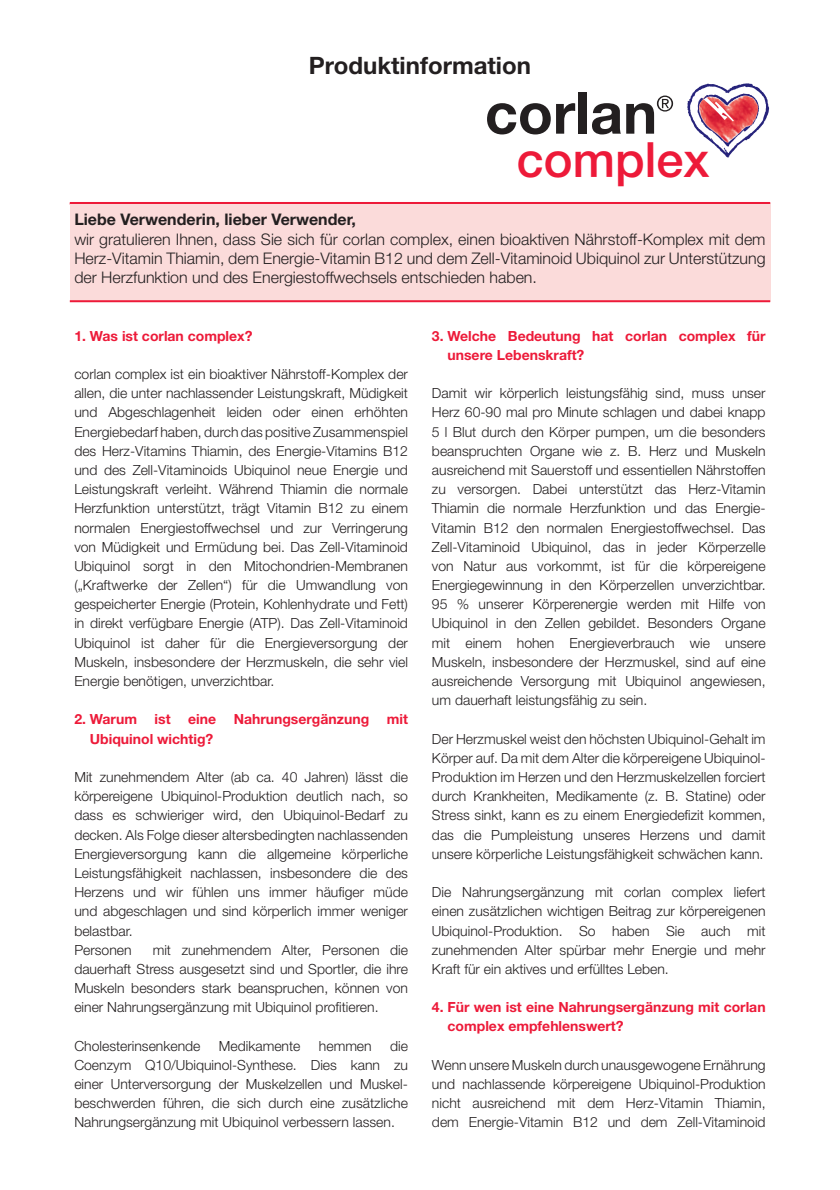
<style>
.page{position:relative;width:840px;height:1190px;background:#fff}
.page>*{position:absolute;margin:0;border:0;box-sizing:border-box;transform-origin:0 0}
.t1{font:700 57.4px "Helvetica Neue LT Std";color:#231f20}
.t2{font:500 48.6px "Helvetica Neue";letter-spacing:-.005em;color:#ed1a39}
.t3{font:700 24px "Helvetica Neue LT Std";color:#231f20}
.t4{font:300 16px/19.2px "Helvetica Neue LT Std";color:#231f20;text-align:justify}
.t5{font:700 16px "Helvetica Neue LT Std";color:#231f20}
.t6{font:300 14px/19.2px "Helvetica Neue LT Std";color:#231f20;text-align:justify}
.t7{font:700 14px/19.2px "Helvetica Neue LT Std";color:#ed1a39}
</style>
<div class="page">
<svg style="left:687px;top:83px;width:82px;height:75px"></svg>
<img style="left:699px;top:94px;width:59px;height:49px">
<svg style="left:657px;top:96px;width:16px;height:16px"></svg>
<div style="left:70px;top:203px;width:700px;height:99px;background:#fbdbda"></div>
<hr style="left:70px;top:300px;width:700px;height:2px;background:#ed1a39">
<hr style="left:70px;top:202px;width:700px;height:2px;background:#ed1a39">
<h3 class="t3" style="left:309px;top:56px;width:224px">Produktinformation</h3>
<h1 class="t1" style="left:485px;top:80px;width:174px">corlan</h1>
<h2 class="t2" style="left:517px;top:142px;width:194px">complex</h2>
<p class="t5" style="left:74px;top:214px;width:283px">Liebe Verwenderin, lieber Verwender,</p>
<p class="t4" style="left:74px;top:231px;width:693px">wir gratulieren Ihnen, dass Sie sich für corlan complex, einen bioaktiven Nährstoff-Komplex mit dem Herz-Vitamin Thiamin, dem Energie-Vitamin B12 und dem Zell-Vitaminoid Ubiquinol zur Unterstützung der Herzfunktion und des Energiestoffwechsels entschieden haben.</p>
<p class="t7" style="left:74px;top:327px;width:180px">1. Was ist corlan complex?</p>
<p class="t6" style="left:74px;top:366px;width:335px">corlan complex ist ein bioaktiver Nährstoff-Komplex der allen, die unter nachlassender Leistungskraft, Müdigkeit und Abgeschlagenheit leiden oder einen erhöhten Energiebedarf haben, durch das positive Zusammenspiel des Herz-Vitamins Thiamin, des Energie-Vitamins B12 und des Zell-Vitaminoids Ubiquinol neue Energie und Leistungskraft verleiht. Während Thiamin die normale Herzfunktion unterstützt, trägt Vitamin B12 zu einem normalen Energiestoffwechsel und zur Verringerung von Müdigkeit und Ermüdung bei. Das Zell-Vitaminoid Ubiquinol sorgt in den Mitochondrien-Membranen („Kraftwerke der Zellen“) für die Umwandlung von gespeicherter Energie (Protein, Kohlenhydrate und Fett) in direkt verfügbare Energie (ATP). Das Zell-Vitaminoid Ubiquinol ist daher für die Energieversorgung der Muskeln, insbesondere der Herzmuskeln, die sehr viel Energie benötigen, unverzichtbar.</p>
<p class="t7" style="left:74px;top:711px;width:64px">2. Warum</p>
<p class="t7" style="left:155px;top:711px;width:18px">ist</p>
<p class="t7" style="left:188px;top:711px;width:29px">eine</p>
<p class="t7" style="left:234px;top:711px;width:137px">Nahrungsergänzung</p>
<p class="t7" style="left:387px;top:711px;width:23px">mit</p>
<p class="t7" style="left:90px;top:730px;width:125px">Ubiquinol wichtig?</p>
<p class="t6" style="left:74px;top:769px;width:335px;text-align:left">Mit zunehmendem Alter (ab ca. 40 Jahren) lässt die körpereigene Ubiquinol-Produktion deutlich nach, so dass es schwieriger wird, den Ubiquinol-Bedarf zu decken. Als Folge dieser altersbedingten nachlassenden Energieversorgung kann die allgemeine körperliche Leistungsfähigkeit nachlassen, insbesondere die des Herzens und wir fühlen uns immer häufiger müde und abgeschlagen und sind körperlich immer weniger belastbar.<br>Personen</p>
<p class="t6" style="left:74px;top:941px;width:335px;text-indent:78px">mit zunehmendem Alter, Personen die dauerhaft Stress ausgesetzt sind und Sportler, die ihre Muskeln besonders stark beanspruchen, können von einer Nahrungsergänzung mit Ubiquinol profitieren.</p>
<p class="t6" style="left:74px;top:1037px;width:128px">Cholesterinsenkende</p>
<p class="t6" style="left:219px;top:1037px;width:83px">Medikamente</p>
<p class="t6" style="left:319px;top:1037px;width:54px">hemmen</p>
<p class="t6" style="left:74px;top:1037px;width:335px;text-indent:316px">die Coenzym Q10/Ubiquinol-Synthese. Dies kann zu einer Unterversorgung der Muskelzellen und Muskel&shy;beschwerden führen, die sich durch eine zusätzliche Nahrungsergänzung mit Ubiquinol verbessern lassen.</p>
<p class="t7" style="left:448px;top:327px;width:320px;text-indent:-16px">3. Welche Bedeutung hat corlan complex für unsere Lebenskraft?</p>
<p class="t6" style="left:432px;top:385px;width:335px">Damit wir körperlich leistungsfähig sind, muss unser Herz 60-90 mal pro Minute schlagen und dabei knapp 5 l Blut durch den Körper pumpen, um die besonders beanspruchten Organe wie z. B. Herz und Muskeln ausreichend mit Sauerstoff und essentiellen Nährstoffen zu versorgen. Dabei unterstützt das Herz-Vitamin Thiamin die normale Herzfunktion und das Energie-Vitamin B12 den normalen Energiestoffwechsel. Das Zell-Vitaminoid Ubiquinol, das in jeder Körperzelle von Natur aus vorkommt, ist für die körpereigene Energiegewinnung in den Körperzellen unverzichtbar.<br>95 % unserer Körperenergie werden mit Hilfe von Ubiquinol in den Zellen gebildet. Besonders Organe mit einem hohen Energieverbrauch wie unsere Muskeln, insbesondere der Herzmuskel, sind auf eine ausreichende Versorgung mit Ubiquinol angewiesen, um dauerhaft leistungsfähig zu sein.</p>
<p class="t6" style="left:432px;top:730px;width:335px">Der Herzmuskel weist den höchsten Ubiquinol-Gehalt im Körper auf. Da mit dem Alter die körpereigene Ubiquinol-Produktion im Herzen und den Herzmuskelzellen forciert durch Krankheiten, Medikamente (z. B. Statine) oder Stress sinkt, kann es zu einem Energiedefizit kommen, das die Pumpleistung unseres Herzens und damit unsere körperliche Leistungsfähigkeit schwächen kann.</p>
<p class="t6" style="left:432px;top:884px;width:335px">Die Nahrungsergänzung mit corlan complex liefert einen zusätzlichen wichtigen Beitrag zur körpereigenen Ubiquinol-Produktion. So haben Sie auch mit zunehmenden Alter spürbar mehr Energie und mehr Kraft für ein aktives und erfülltes Leben.</p>
<p class="t7" style="left:448px;top:999px;width:320px;text-indent:-16px">4. Für wen ist eine Nahrungsergänzung mit corlan complex empfehlenswert?</p>
<p class="t6" style="left:432px;top:1057px;width:335px">Wenn unsere Muskeln durch unausgewogene Ernährung und nachlassende körpereigene Ubiquinol-Produktion nicht ausreichend mit dem Herz-Vitamin Thiamin, dem Energie-Vitamin B12 und dem Zell-Vitaminoid</p>
</div>
